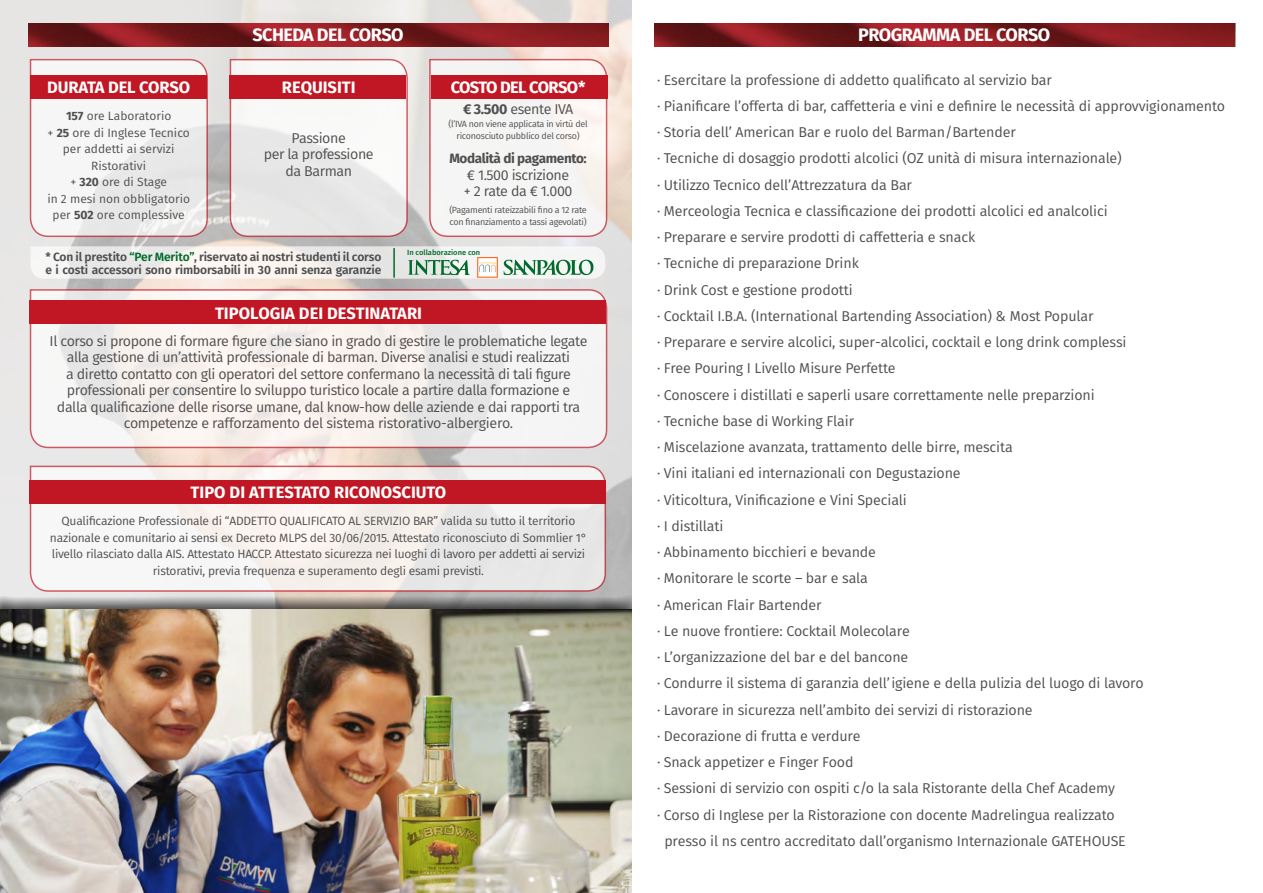
<style>
.page{position:relative;width:1263px;height:893px;background:#fff}
.page>*{position:absolute;margin:0;border:0;box-sizing:border-box;transform-origin:0 0}
.t1{font:700 18px "Fira Sans";letter-spacing:-.03em;color:#fff}
.t2{font:700 16.5px "Fira Sans";color:#fff}
.t3{font:700 16.5px "Fira Sans";letter-spacing:-.045em;color:#fff}
.t4{font:14.25px "Fira Sans";letter-spacing:-.01em;color:#504f4f}
.t5{font:14.25px/16.5px "Fira Sans";letter-spacing:-.03em;color:#504f4f;text-align:center}
.t6{font:700 13.5px "Fira Sans";letter-spacing:-.03em;color:#504f4f}
.t7{font:12px/16.5px "Fira Sans";letter-spacing:-.02em;color:#504f4f;text-align:center}
.t8{font:12px/16.5px "Fira Sans";color:#504f4f;text-align:center}
.t9{font:600 12px/13.5px "Fira Sans";letter-spacing:-.01em;color:#504f4f}
.t10{font:9px/12px "Fira Sans";letter-spacing:-.03em;color:#504f4f;text-align:center}
.t11{font:500 7.5px "Fira Sans";color:#006b2b}
.s1{font-weight:700}
.s2{color:#006b2b}
</style>
<div class="page">
<img style="left:0;top:0;width:631px;height:596px">
<svg style="left:29px;top:23px;width:580px;height:24px"></svg>
<svg style="left:655px;top:23px;width:580px;height:24px"></svg>
<svg style="left:29px;top:58px;width:180px;height:180px"></svg>
<svg style="left:229px;top:58px;width:180px;height:180px"></svg>
<svg style="left:29px;top:288px;width:579px;height:161px"></svg>
<svg style="left:29px;top:465px;width:578px;height:127px"></svg>
<svg style="left:428px;top:58px;width:180px;height:180px"></svg>
<div style="left:30px;top:75px;width:176px;height:23px;background:#c11623"></div>
<div style="left:230px;top:75px;width:176px;height:23px;background:#c11623"></div>
<div style="left:431px;top:75px;width:176px;height:23px;background:#c11623"></div>
<div style="left:30px;top:301px;width:576px;height:23px;background:#c11623"></div>
<div style="left:30px;top:480px;width:576px;height:24px;background:#c11623"></div>
<div style="left:0;top:596px;width:641px;height:297px;background:#000;opacity:.75"></div>
<img style="left:0;top:609px;width:631px;height:284px">
<div style="left:632px;top:565px;width:11px;height:328px;background:#fff"></div>
<svg style="left:31px;top:246px;width:574px;height:33px"></svg>
<hr style="left:393px;top:248px;width:2px;height:30px;background:#006b2b">
<p class="t1" style="left:252px;top:20px;width:153px">SCHEDA DEL CORSO</p>
<p class="t1" style="left:858px;top:20px;width:194px">PROGRAMMA DEL CORSO</p>
<p class="t2" style="left:47px;top:73px;width:144px">DURATA DEL CORSO</p>
<p class="t8" style="left:47px;top:107px;width:144px"><span class="s1">157</span> ore Laboratorio<br>+ <span class="s1">25</span> ore di Inglese Tecnico per addetti ai servizi<br>Ristorativi<br>+ <span class="s1">320</span> ore di Stage<br>in 2 mesi non obbligatorio per <span class="s1">502</span> ore complessive</p>
<p class="t2" style="left:282px;top:73px;width:75px">REQUISITI</p>
<p class="t5" style="left:264px;top:129px;width:111px">Passione<br>per la professione da Barman</p>
<p class="t3" style="left:451px;top:73px;width:136px">COSTO DEL CORSO*</p>
<p class="t5" style="left:463px;top:100px;width:112px"><span class="s1">€ 3.500</span> esente IVA</p>
<p class="t10" style="left:448px;top:118px;width:141px">(l’IVA non viene applicata in virtù del riconosciuto pubblico del corso)</p>
<p class="t6" style="left:449px;top:147px;width:139px">Modalità di pagamento:</p>
<p class="t5" style="left:464px;top:166px;width:110px;text-align:left">€ 1.500 iscrizione + 2 rate da € 1.000</p>
<p class="t10" style="left:449px;top:203px;width:139px;text-align:left">(Pagamenti rateizzabili fino a 12 rate con finanziamento a tassi agevolati)</p>
<p class="t9" style="left:45px;top:249px;width:337px">* Con il prestito <span class="s2">“Per Merito”</span>, riservato ai nostri studenti il corso e i costi accessori sono rimborsabili in 30 anni senza garanzie</p>
<p class="t11" style="left:407px;top:246px;width:75px">In collaborazione con</p>
<p class="t2" style="left:215px;top:299px;width:208px">TIPOLOGIA DEI DESTINATARI</p>
<p class="t5" style="left:50px;top:332px;width:539px">Il corso si propone di formare figure che siano in grado di gestire le problematiche legate alla gestione di un’attività professionale di barman. Diverse analisi e studi realizzati<br>a diretto contatto con gli operatori del settore confermano la necessità di tali figure professionali per consentire lo sviluppo turistico locale a partire dalla formazione e<br>dalla qualificazione delle risorse umane, dal know-how delle aziende e dai rapporti tra competenze e rafforzamento del sistema ristorativo-albergiero.</p>
<p class="t2" style="left:191px;top:478px;width:257px">TIPO DI ATTESTATO RICONOSCIUTO</p>
<p class="t7" style="left:50px;top:512px;width:538px">Qualificazione Professionale di “ADDETTO QUALIFICATO AL SERVIZIO BAR” valida su tutto il territorio nazionale e comunitario ai sensi ex Decreto MLPS del 30/06/2015. Attestato riconosciuto di Sommlier 1° livello rilasciato dalla AIS. Attestato HACCP. Attestato sicurezza nei luoghi di lavoro per addetti ai servizi ristorativi, previa frequenza e superamento degli esami previsti.</p>
<p class="t4" style="left:657px;top:69px;width:396px">· Esercitare la professione di addetto qualificato al servizio bar</p>
<p class="t4" style="left:657px;top:95px;width:570px">· Pianificare l’offerta di bar, caffetteria e vini e definire le necessità di approvvigionamento</p>
<p class="t4" style="left:657px;top:121px;width:360px">· Storia dell’ American Bar e ruolo del Barman/Bartender</p>
<p class="t4" style="left:657px;top:148px;width:466px">· Tecniche di dosaggio prodotti alcolici (OZ unità di misura internazionale)</p>
<p class="t4" style="left:657px;top:174px;width:257px">· Utilizzo Tecnico dell’Attrezzatura da Bar</p>
<p class="t4" style="left:657px;top:200px;width:452px">· Merceologia Tecnica e classificazione dei prodotti alcolici ed analcolici</p>
<p class="t4" style="left:657px;top:226px;width:320px">· Preparare e servire prodotti di caffetteria e snack</p>
<p class="t4" style="left:657px;top:253px;width:203px">· Tecniche di preparazione Drink</p>
<p class="t4" style="left:657px;top:279px;width:197px">· Drink Cost e gestione prodotti</p>
<p class="t4" style="left:657px;top:305px;width:438px">· Cocktail I.B.A. (International Bartending Association) &amp; Most Popular</p>
<p class="t4" style="left:657px;top:331px;width:471px">· Preparare e servire alcolici, super-alcolici, cocktail e long drink complessi</p>
<p class="t4" style="left:657px;top:358px;width:240px">· Free Pouring I Livello Misure Perfette</p>
<p class="t4" style="left:657px;top:384px;width:439px">· Conoscere i distillati e saperli usare correttamente nelle preparzioni</p>
<p class="t4" style="left:657px;top:410px;width:199px">· Tecniche base di Working Flair</p>
<p class="t4" style="left:657px;top:436px;width:357px">· Miscelazione avanzata, trattamento delle birre, mescita</p>
<p class="t4" style="left:657px;top:463px;width:305px">· Vini italiani ed internazionali con Degustazione</p>
<p class="t4" style="left:657px;top:489px;width:251px">· Viticoltura, Vinificazione e Vini Speciali</p>
<p class="t4" style="left:657px;top:515px;width:68px">· I distillati</p>
<p class="t4" style="left:657px;top:541px;width:221px">· Abbinamento bicchieri e bevande</p>
<p class="t4" style="left:657px;top:568px;width:212px">· Monitorare le scorte – bar e sala</p>
<p class="t4" style="left:657px;top:594px;width:166px">· American Flair Bartender</p>
<p class="t4" style="left:657px;top:620px;width:254px">· Le nuove frontiere: Cocktail Molecolare</p>
<p class="t4" style="left:657px;top:646px;width:253px">· L’organizzazione del bar e del bancone</p>
<p class="t4" style="left:657px;top:673px;width:488px">· Condurre il sistema di garanzia dell’igiene e della pulizia del luogo di lavoro</p>
<p class="t4" style="left:657px;top:699px;width:377px">· Lavorare in sicurezza nell’ambito dei servizi di ristorazione</p>
<p class="t4" style="left:657px;top:725px;width:205px">· Decorazione di frutta e verdure</p>
<p class="t4" style="left:657px;top:751px;width:198px">· Snack appetizer e Finger Food</p>
<p class="t4" style="left:657px;top:778px;width:460px">· Sessioni di servizio con ospiti c/o la sala Ristorante della Chef Academy</p>
<p class="t4" style="left:657px;top:804px;width:459px">· Corso di Inglese per la Ristorazione con docente Madrelingua realizzato</p>
<p class="t4" style="left:664px;top:830px;width:463px">presso il ns centro accreditato dall’organismo Internazionale GATEHOUSE</p>
</div>
